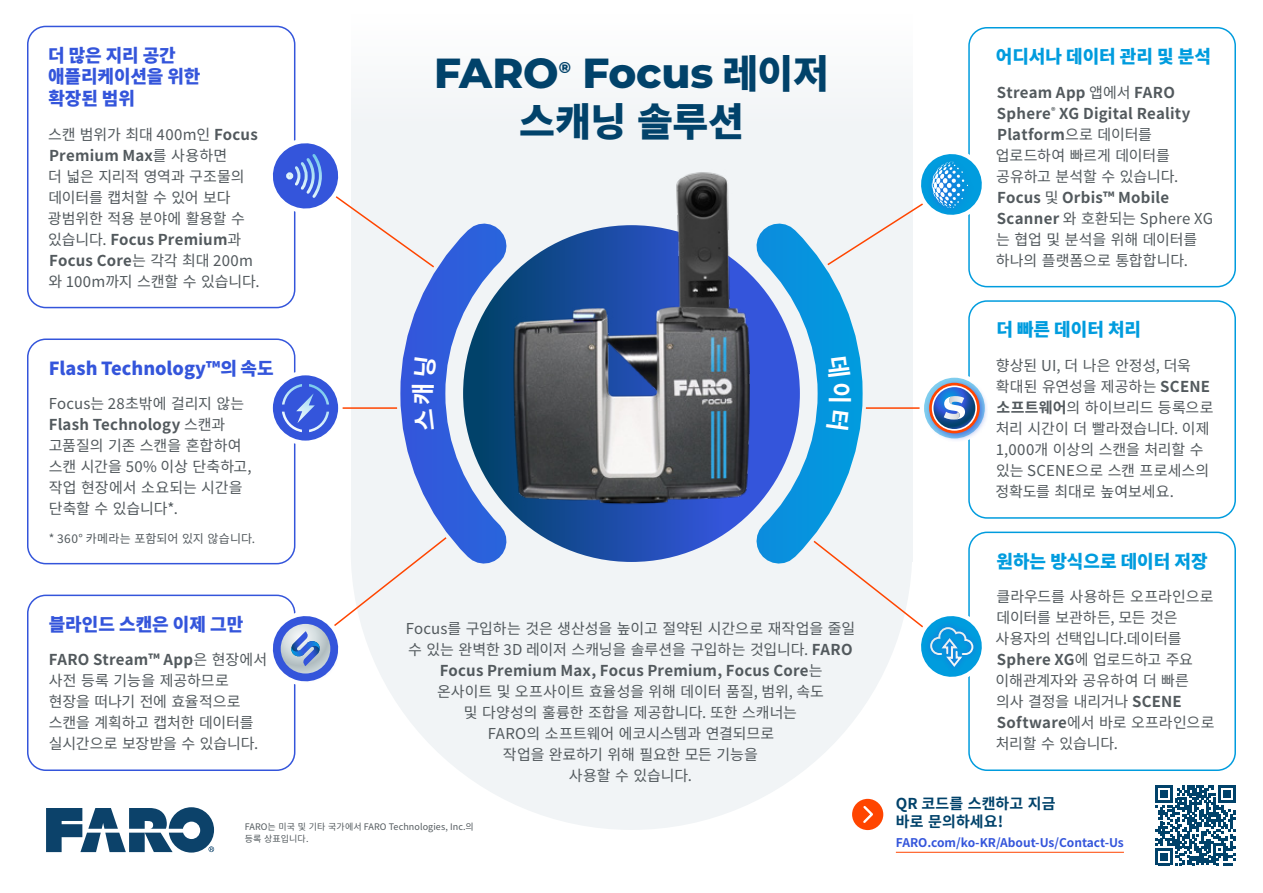
<style>
.page{position:relative;width:1263px;height:893px;background:#fff}
.page>*{position:absolute;margin:0;border:0;box-sizing:border-box;transform-origin:0 0}
.t1{font:800 42px "Montserrat";letter-spacing:-.005em;color:#01426a}
.t2{font:900 39px "Noto Sans CJ Kkr";letter-spacing:-.01em;color:#01426a}
.t3{font:700 24px "Noto Sans CJ Kkr";color:#fff}
.t4{font:900 18px/21.6px "Noto Sans CJ Kkr";color:#3455db}
.t5{font:900 18px "Noto Sans CJ Kkr";color:#009cde}
.t6{font:800 15.75px "Montserrat";color:#01426a}
.t7{font:15px/21px "Noto Sans CJ Kkr";letter-spacing:-.01em;color:#52595d}
.t8{font:700 15px/18px "Noto Sans CJ Kkr";letter-spacing:.01em;color:#01426a}
.t9{font:700 12px "Noto Sans CJ Kkr";color:#3455db}
.t10{font:12px "Noto Sans CJ Kkr";letter-spacing:.01em;color:#52595d}
.t11{font:9px/12px "Noto Sans CJ Kkr";letter-spacing:.01em;color:#52595d}
.s1{font-weight:700}
.s2{font-family:"Noto Sans CJ Kkr";font-weight:900;font-size:39px}
</style>
<div class="page">
<div style="left:351px;top:14px;width:561px;height:548px;background:#f1f4f6"></div>
<div style="left:351px;top:268px;width:561px;height:562px;background:#f1f4f6;border-radius:50%"></div>
<hr style="left:305px;top:407px;width:132px;height:2px;background:#ff4500">
<hr style="left:819px;top:407px;width:131px;height:2px;background:#ff4500">
<div style="left:27px;top:595px;width:268px;height:176px;border:2px solid #3455db;border-radius:18px"></div>
<div style="left:27px;top:26px;width:268px;height:282px;border:2px solid #3455db;border-radius:18px"></div>
<div style="left:968px;top:27px;width:268px;height:260px;border:2px solid #009cde;border-radius:18px"></div>
<div style="left:968px;top:532px;width:268px;height:239px;border:2px solid #009cde;border-radius:18px"></div>
<div style="left:27px;top:338px;width:268px;height:226px;border:2px solid #3455db;border-radius:18px"></div>
<div style="left:968px;top:300px;width:268px;height:219px;border:2px solid #009cde;border-radius:18px"></div>
<img style="left:677px;top:172px;width:51px;height:10px">
<svg style="left:378px;top:182px;width:507px;height:382px"></svg>
<div style="left:919px;top:373px;width:70px;height:70px;border:4px solid #fff;border-radius:50%"></div>
<svg style="left:272px;top:369px;width:73px;height:78px"></svg>
<svg style="left:265px;top:520px;width:204px;height:169px"></svg>
<div style="left:924px;top:378px;width:64px;height:64px;background:#3455db;opacity:.75"></div>
<svg style="left:929px;top:383px;width:51px;height:50px;background:#868daf"></svg>
<svg style="left:800px;top:146px;width:182px;height:137px"></svg>
<svg style="left:787px;top:520px;width:208px;height:170px"></svg>
<svg style="left:46px;top:807px;width:168px;height:46px"></svg>
<hr style="left:896px;top:852px;width:228px;height:1px;background:#ff4500">
<svg style="left:851px;top:798px;width:33px;height:33px"></svg>
<div style="left:850px;top:796px;width:36px;height:36px;border:2px solid #fff;border-radius:50%"></div>
<svg style="left:861px;top:804px;width:14px;height:21px"></svg>
<svg style="left:1155px;top:785px;width:80px;height:80px"></svg>
<svg style="left:272px;top:134px;width:183px;height:149px"></svg>
<svg style="left:413px;top:409px;width:21px;height:22px"></svg>
<svg style="left:412px;top:357px;width:25px;height:20px"></svg>
<svg style="left:826px;top:356px;width:25px;height:21px"></svg>
<svg style="left:826px;top:410px;width:25px;height:20px"></svg>
<p class="t4" style="left:48px;top:45px;width:154px">더 많은 지리 공간 애플리케이션을 위한 확장된 범위</p>
<p class="t7" style="left:48px;top:124px;width:213px">스캔 범위가 최대 400m인 <span class="s1">Focus<br>Premium Max</span>를 사용하면<br>더 넓은 지리적 영역과 구조물의 데이터를 캡처할 수 있어 보다 광범위한 적용 분야에 활용할 수 있습니다. <span class="s1">Focus Premium</span>과<br><span class="s1">Focus Core</span>는 각각 최대 200m 와 100m까지 스캔할 수 있습니다.</p>
<p class="t4" style="left:49px;top:358px;width:226px">Flash Technology™의 속도</p>
<p class="t7" style="left:49px;top:393px;width:205px">Focus는 28초밖에 걸리지 않는<br><span class="s1">Flash Technology</span> 스캔과 고품질의 기존 스캔을 혼합하여 스캔 시간을 50% 이상 단축하고, 작업 현장에서 소요되는 시간을 단축할 수 있습니다*.</p>
<p class="t10" style="left:49px;top:531px;width:208px">* 360° 카메라는 포함되어 있지 않습니다.</p>
<p class="t4" style="left:49px;top:614px;width:196px">블라인드 스캔은 이제 그만</p>
<p class="t7" style="left:49px;top:650px;width:220px"><span class="s1">FARO Stream™ App</span>은 현장에서 사전 등록 기능을 제공하므로 현장을 떠나기 전에 효율적으로 스캔을 계획하고 캡처한 데이터를 실시간으로 보장받을 수 있습니다.</p>
<h1 class="t1" style="left:434px;top:43px;width:126px">FARO</h1>
<p class="t6" style="left:559px;top:56px;width:14px">®</p>
<h1 class="t1" style="left:582px;top:43px;width:248px">Focus <span class="s2">레이저</span></h1>
<h2 class="t2" style="left:519px;top:100px;width:226px">스캐닝 솔루션</h2>
<h3 class="t3" style="left:409px;top:405px;width:24px;rotate:-90deg">캐</h3>
<h3 class="t3" style="left:853px;top:382px;width:24px;rotate:90deg">이</h3>
<p class="t7" style="left:406px;top:618px;width:451px;text-align:center">Focus를 구입하는 것은 생산성을 높이고 절약된 시간으로 재작업을 줄일 수 있는 완벽한 3D 레이저 스캐닝을 솔루션을 구입하는 것입니다. <span class="s1">FARO<br>Focus Premium Max, Focus Premium, Focus Core</span>는<br>온사이트 및 오프사이트 효율성을 위해 데이터 품질, 범위, 속도<br>및 다양성의 훌륭한 조합을 제공합니다. 또한 스캐너는<br>FARO의 소프트웨어 에코시스템과 연결되므로<br>작업을 완료하기 위해 필요한 모든 기능을<br>사용할 수 있습니다.</p>
<p class="t11" style="left:245px;top:821px;width:231px">FARO는 미국 및 기타 국가에서 FARO Technologies, Inc.의 등록 상표입니다.</p>
<p class="t5" style="left:996px;top:46px;width:217px">어디서나 데이터 관리 및 분석</p>
<p class="t7" style="left:996px;top:82px;width:219px"><span class="s1">Stream App</span> 앱에서 <span class="s1">FARO<br>Sphere</span><sup>®</sup> <span class="s1">XG Digital Reality<br>Platform</span>으로 데이터를 업로드하여 빠르게 데이터를 공유하고 분석할 수 있습니다.<br><span class="s1">Focus</span> 및 <span class="s1">Orbis™ Mobile<br>Scanner</span> 와 호환되는 Sphere XG 는 협업 및 분석을 위해 데이터를 하나의 플랫폼으로 통합합니다.</p>
<p class="t5" style="left:996px;top:320px;width:146px">더 빠른 데이터 처리</p>
<p class="t7" style="left:995px;top:355px;width:219px">향상된 UI, 더 나은 안정성, 더욱 확대된 유연성을 제공하는 <span class="s1">SCENE 소프트웨어</span>의 하이브리드 등록으로 처리 시간이 더 빨라졌습니다. 이제<br>1,000개 이상의 스캔을 처리할 수 있는 SCENE으로 스캔 프로세스의 정확도를 최대로 높여보세요.</p>
<p class="t5" style="left:996px;top:551px;width:213px">원하는 방식으로 데이터 저장</p>
<p class="t7" style="left:995px;top:587px;width:220px">클라우드를 사용하든 오프라인으로 데이터를 보관하든, 모든 것은 사용자의 선택입니다.데이터를<br><span class="s1">Sphere XG</span>에 업로드하고 주요 이해관계자와 공유하여 더 빠른 의사 결정을 내리거나 <span class="s1">SCENE<br>Software</span>에서 바로 오프라인으로 처리할 수 있습니다.</p>
<p class="t8" style="left:896px;top:795px;width:161px">QR 코드를 스캔하고 지금 바로 문의하세요!</p>
<p class="t9" style="left:896px;top:836px;width:230px">FARO.com/ko-KR/About-Us/Contact-Us</p>
</div>
